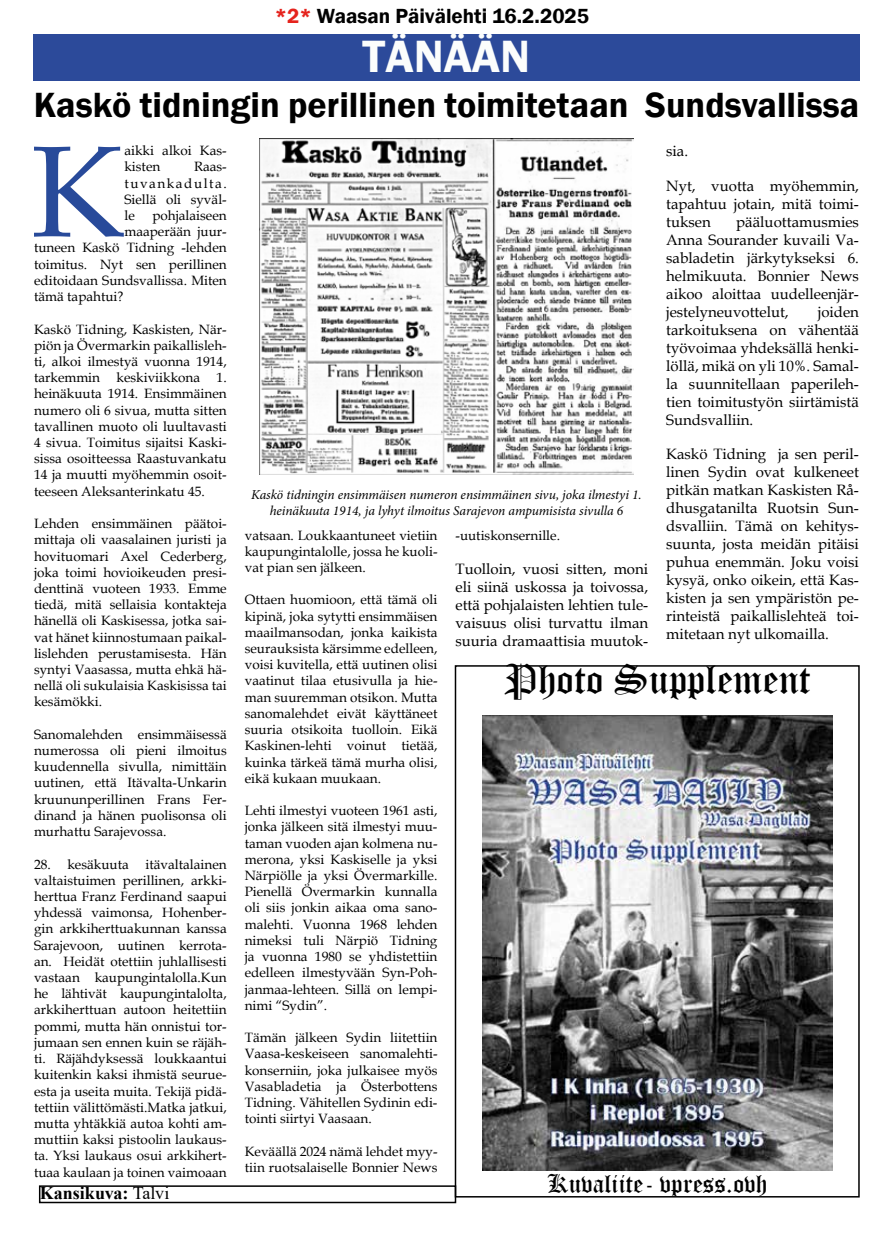
<style>
.page{position:relative;width:893px;height:1234px;background:#fff}
.page>*{position:absolute;margin:0;border:0;box-sizing:border-box;transform-origin:0 0}
.t1{font:129.45px "Book Antiqua";color:#284a9a}
.t2{font:600 46.5px "Franklin Gothic";color:#fbfdfc}
.t3{font:40.5px "Old English Text";color:#000}
.t4{font:600 36px "Franklin Gothic";color:#000}
.t5{font:25.5px "Old English Text";color:#000}
.t6{font:600 21px "Franklin Gothic";color:#000}
.t7{font:700 18px "Times New Roman";letter-spacing:-.005em;color:#000}
.t8{font:15px/18px "Book Antiqua";color:#000;text-align:justify}
.t9{font:13.5px/16.2px "Book Antiqua";color:#000;text-align:justify}
.t10{font:italic 13.5px/16.2px "Minion Pro";letter-spacing:-.01em;color:#000;text-align:center}
.s1{color:#e5231d}
.s2{font-weight:400}
</style>
<div class="page">
<div style="left:33px;top:34px;width:826px;height:47px;background:#2c4a9a"></div>
<div style="left:39px;top:1184px;width:417px;height:18px;border:2px solid #000"></div>
<div style="left:455px;top:665px;width:405px;height:532px;border:2px solid #000"></div>
<img style="left:482px;top:715px;width:351px;height:455px">
<img style="left:260px;top:138px;width:373px;height:336px">
<h3 class="t6" style="left:275px;top:3px;width:316px"><span class="s1">*2*</span> Waasan Päivälehti 16.2.2025</h3>
<h2 class="t2" style="left:363px;top:28px;width:169px">TÄNÄÄN</h2>
<h3 class="t4" style="left:34px;top:82px;width:827px">Kaskö tidningin perillinen toimitetaan Sundsvallissa</h3>
<h1 class="t1" style="left:30px;top:102px;width:96px">K</h1>
<p class="t9" style="left:124px;top:142px;width:104px">aikki alkoi Kas&shy;kisten</p>
<p class="t8" style="left:666px;top:142px;width:23px">sia.</p>
<p class="t8" style="left:666px;top:176px;width:194px">Nyt, vuotta myöhemmin, tapahtuu jotain, mitä toimi&shy;tuksen</p>
<p class="t9" style="left:124px;top:158px;width:104px;text-indent:70px">Raas&shy;tuvankadulta.<br>Siellä oli syväl&shy;le</p>
<p class="t9" style="left:152px;top:207px;width:76px">pohjalaiseen</p>
<p class="t9" style="left:124px;top:223px;width:104px">maaperään juur-</p>
<p class="t9" style="left:34px;top:239px;width:194px">tuneen Kaskö Tidning -lehden</p>
<p class="t9" style="left:34px;top:255px;width:194px">toimitus. Nyt sen perillinen</p>
<p class="t9" style="left:34px;top:272px;width:194px">editoidaan Sundsvallissa. Miten</p>
<p class="t9" style="left:34px;top:288px;width:91px">tämä tapahtui?</p>
<p class="t9" style="left:34px;top:320px;width:194px">Kaskö Tidning, Kaskisten, När&shy;piön ja Övermarkin paikallisleh&shy;ti, alkoi ilmestyä vuonna 1914, tarkemmin keskiviikkona 1. heinäkuuta 1914. Ensimmäinen numero oli 6 sivua, mutta sitten tavallinen muoto oli luultavasti 4 sivua. Toimitus sijaitsi Kaski&shy;sissa osoitteessa Raastuvankatu 14 ja muutti myöhemmin osoit&shy;teeseen Aleksanterinkatu 45.</p>
<p class="t9" style="left:34px;top:515px;width:194px">Lehden ensimmäinen päätoi&shy;mittaja oli vaasalainen juristi ja hovituomari Axel Cederberg, joka toimi hovioikeuden presi&shy;denttinä vuoteen 1933. Emme tiedä, mitä sellaisia kontakteja hänellä oli Kaskisessa, jotka sai&shy;vat hänet kiinnostumaan paikal&shy;lislehden perustamisesta. Hän syntyi Vaasassa, mutta ehkä hä&shy;nellä oli sukulaisia Kaskisissa tai kesämökki.</p>
<p class="t9" style="left:34px;top:725px;width:194px">Sanomalehden ensimmäisessä numerossa oli pieni ilmoitus kuudennella sivulla, nimittäin uutinen, että Itävalta-Unkarin kruununperillinen Frans Fer&shy;dinand ja hänen puolisonsa oli murhattu Sarajevossa.</p>
<p class="t9" style="left:34px;top:855px;width:194px">28. kesäkuuta itävaltalainen valtaistuimen perillinen, arkki&shy;herttua Franz Ferdinand saapui yhdessä vaimonsa, Hohenber&shy;gin arkkiherttuakunnan kanssa Sarajevoon, uutinen kerrota&shy;an. Heidät otettiin juhlallisesti vastaan kaupungintalolla.Kun he lähtivät kaupungintalolta, arkkiherttuan autoon heitettiin pommi, mutta hän onnistui tor&shy;jumaan sen ennen kuin se räjäh&shy;ti. Räjähdyksessä loukkaantui kuitenkin kaksi ihmistä seurue&shy;esta ja useita muita. Tekijä pidä&shy;tettiin välittömästi.Matka jatkui, mutta yhtäkkiä autoa kohti am&shy;muttiin kaksi pistoolin laukaus&shy;ta. Yksi laukaus osui arkkihert&shy;tuaa kaulaan ja toinen vaimoaan</p>
<p class="t8" style="left:666px;top:212px;width:194px;text-indent:70px">pääluottamusmies Anna Sourander kuvaili Va&shy;sabladetin järkytykseksi 6. helmikuuta. Bonnier News aikoo aloittaa uudelleenjär&shy;jestelyneuvottelut,</p>
<p class="t8" style="left:666px;top:302px;width:194px;text-indent:152px">joiden tarkoituksena on vähentää työvoimaa yhdeksällä henki&shy;löllä, mikä on yli 10%. Samal&shy;la suunnitellaan paperileh&shy;tien toimitustyön siirtämistä Sundsvalliin.</p>
<p class="t8" style="left:666px;top:444px;width:194px">Kaskö Tidning ja sen peril&shy;linen Sydin ovat kulkeneet pitkän matkan Kaskisten Rå&shy;dhusgatanilta Ruotsin Sun&shy;dsvalliin. Tämä on kehitys&shy;suunta, josta meidän pitäisi puhua enemmän. Joku voisi kysyä, onko oikein, että Kas&shy;kisten ja sen ympäristön pe&shy;rinteistä paikallislehteä toi&shy;mitetaan nyt ulkomailla.</p>
<p class="t10" style="left:251px;top:486px;width:392px">Kaskö tidningin ensimmäisen numeron ensimmäinen sivu, joka ilmestyi 1. heinäkuuta 1914, ja lyhyt ilmoitus Sarajevon ampumisista sivulla 6</p>
<p class="t9" style="left:455px;top:526px;width:106px">-uutiskonsernille.</p>
<p class="t8" style="left:455px;top:559px;width:194px">Tuolloin, vuosi sitten, moni eli siinä uskossa ja toivossa, että pohjalaisten lehtien tule&shy;vaisuus olisi turvattu ilman suuria dramaattisia muutok-</p>
<p class="t9" style="left:245px;top:526px;width:194px">vatsaan. Loukkaantuneet vietiin kaupungintalolle, jossa he kuoli&shy;vat pian sen jälkeen.</p>
<p class="t9" style="left:245px;top:591px;width:194px">Ottaen huomioon, että tämä oli kipinä, joka sytytti ensimmäisen maailmansodan, jonka kaikista seurauksista kärsimme edelleen, voisi kuvitella, että uutinen olisi vaatinut tilaa etusivulla ja hie&shy;man suuremman otsikon. Mutta sanomalehdet eivät käyttäneet suuria otsikoita tuolloin. Eikä Kaskinen-lehti voinut tietää, kuinka tärkeä tämä murha olisi, eikä kukaan muukaan.</p>
<p class="t9" style="left:245px;top:802px;width:194px">Lehti ilmestyi vuoteen 1961 asti, jonka jälkeen sitä ilmestyi muu&shy;taman vuoden ajan kolmena nu&shy;merona, yksi Kaskiselle ja yksi Närpiölle ja yksi Övermarkille.<br>Pienellä Övermarkin kunnalla oli siis jonkin aikaa oma sano&shy;malehti. Vuonna 1968 lehden nimeksi tuli Närpiö Tidning ja vuonna 1980 se yhdistettiin edelleen ilmestyvään Syn-Poh&shy;janmaa-lehteen. Sillä on lempi&shy;nimi “Sydin”.</p>
<p class="t9" style="left:245px;top:1028px;width:194px">Tämän jälkeen Sydin liitettiin Vaasa-keskeiseen sanomalehti&shy;konserniin, joka julkaisee myös Vasabladetia ja Österbottens Tidning. Vähitellen Sydinin edi&shy;tointi siirtyi Vaasaan.</p>
<p class="t9" style="left:245px;top:1142px;width:194px">Keväällä 2024 nämä lehdet myy&shy;tiin ruotsalaiselle Bonnier News</p>
<h3 class="t3" style="left:504px;top:653px;width:308px">Photo Supplement</h3>
<h3 class="t5" style="left:547px;top:1167px;width:222px">Kuvaliite- vpress.ovh</h3>
<h3 class="t7" style="left:40px;top:1179px;width:131px">Kansikuva: <span class="s2">Talvi</span></h3>
</div>
